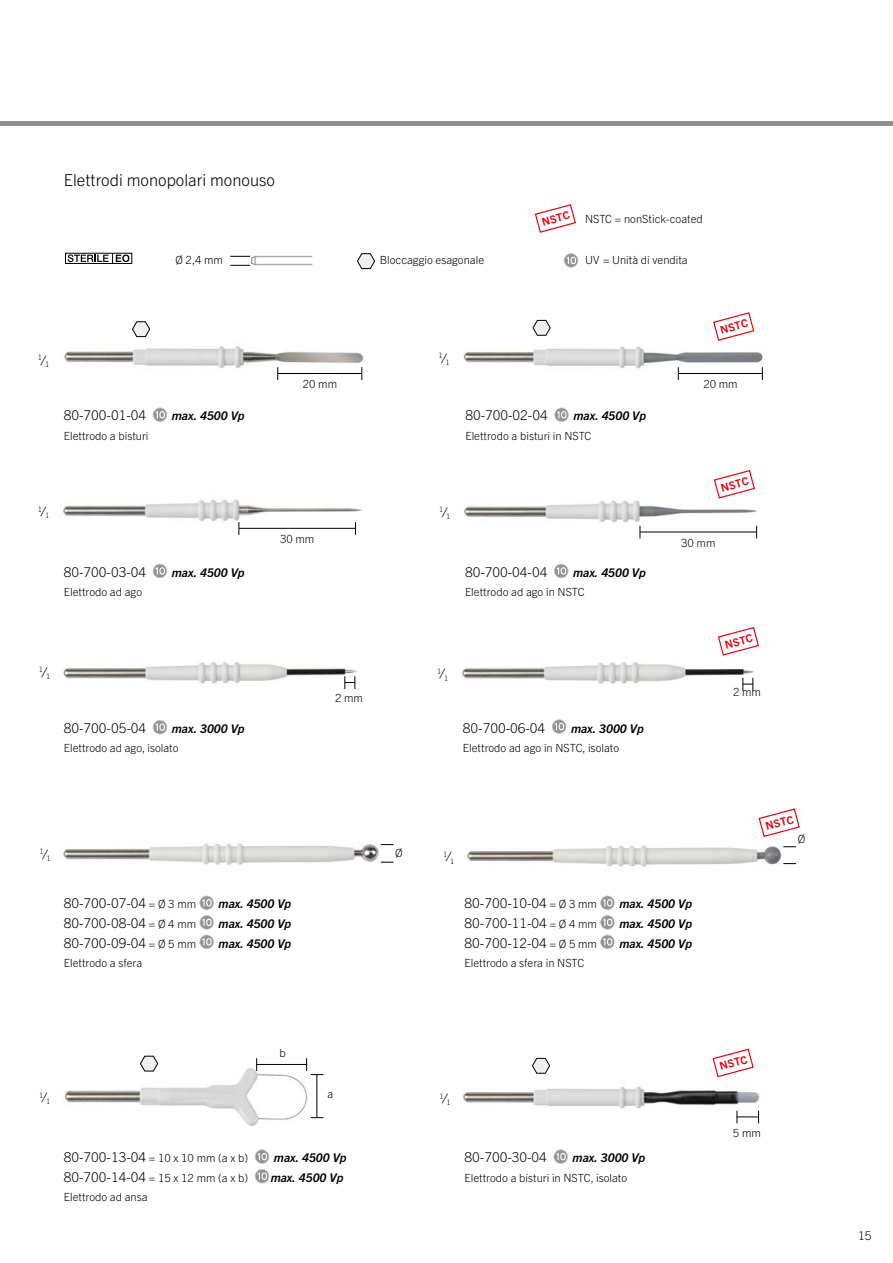
<style>
.page{position:relative;width:893px;height:1263px;background:#fff}
.page>*{position:absolute;margin:0;border:0;box-sizing:border-box;transform-origin:0 0}
.t1{font:300 16.5px "Trade Gothic Next LT Pro";color:#000}
.t2{font:300 13.5px "Trade Gothic Next LT Pro";color:#000}
.t3{font:italic 700 12px "Trade Gothic Next LT Pro";color:#000}
.t4{font:300 12px "Trade Gothic Next LT Pro";color:#000}
.t5{font:300 11.25px "Trade Gothic Next LT Pro";color:#000}
.t6{font:700 10.95px "Trade Gothic Next LT Pro";color:#e30613}
.t7{font:300 7.5px "Trade Gothic Next LT Pro";color:#000}
.s1{font-size:12.75px}
.s2{font-size:11.25px}
.s3{font-size:13.5px}
</style>
<div class="page">
<img style="left:464px;top:500px;width:294px;height:32px">
<img style="left:467px;top:845px;width:328px;height:22px">
<svg style="left:783px;top:846px;width:13px;height:1px"></svg>
<img style="left:64px;top:1058px;width:244px;height:68px">
<svg style="left:140px;top:1055px;width:18px;height:16px"></svg>
<svg style="left:256px;top:1058px;width:1px;height:13px"></svg>
<hr style="left:257px;top:1064px;width:50px;height:1px;background:#000">
<svg style="left:306px;top:1058px;width:17px;height:17px"></svg>
<hr style="left:317px;top:1074px;width:1px;height:44px;background:#000">
<svg style="left:758px;top:808px;width:42px;height:29px"></svg>
<img style="left:63px;top:843px;width:327px;height:22px">
<svg style="left:381px;top:844px;width:13px;height:1px"></svg>
<svg style="left:381px;top:862px;width:13px;height:1px"></svg>
<img style="left:463px;top:1086px;width:297px;height:29px">
<svg style="left:712px;top:1048px;width:42px;height:30px"></svg>
<svg style="left:532px;top:1058px;width:18px;height:16px"></svg>
<svg style="left:737px;top:1111px;width:22px;height:12px"></svg>
<svg style="left:713px;top:470px;width:42px;height:29px"></svg>
<img style="left:63px;top:499px;width:299px;height:36px">
<svg style="left:239px;top:522px;width:1px;height:13px"></svg>
<svg style="left:355px;top:522px;width:1px;height:13px"></svg>
<hr style="left:239px;top:528px;width:116px;height:1px;background:#000">
<svg style="left:756px;top:526px;width:1px;height:12px"></svg>
<hr style="left:640px;top:532px;width:116px;height:1px;background:#000">
<img style="left:63px;top:337px;width:301px;height:40px">
<svg style="left:132px;top:321px;width:18px;height:16px"></svg>
<svg style="left:277px;top:367px;width:1px;height:13px"></svg>
<svg style="left:362px;top:367px;width:1px;height:13px"></svg>
<hr style="left:278px;top:373px;width:84px;height:1px;background:#000">
<img style="left:462px;top:662px;width:292px;height:29px">
<svg style="left:717px;top:627px;width:42px;height:29px"></svg>
<svg style="left:743px;top:678px;width:11px;height:13px"></svg>
<img style="left:63px;top:661px;width:295px;height:28px">
<svg style="left:345px;top:676px;width:11px;height:13px"></svg>
<img style="left:463px;top:346px;width:300px;height:32px">
<svg style="left:713px;top:312px;width:42px;height:29px"></svg>
<svg style="left:678px;top:367px;width:1px;height:13px"></svg>
<svg style="left:762px;top:367px;width:1px;height:13px"></svg>
<hr style="left:678px;top:373px;width:84px;height:1px;background:#000">
<svg style="left:533px;top:320px;width:18px;height:16px"></svg>
<svg style="left:783px;top:863px;width:13px;height:1px"></svg>
<svg style="left:534px;top:204px;width:42px;height:29px"></svg>
<div style="left:65px;top:253px;width:67px;height:11px;border:1px solid #000"></div>
<svg style="left:68px;top:253px;width:61px;height:10px"></svg>
<img style="left:233px;top:255px;width:80px;height:11px">
<svg style="left:230px;top:256px;width:20px;height:1px"></svg>
<svg style="left:230px;top:265px;width:20px;height:1px"></svg>
<svg style="left:357px;top:253px;width:18px;height:16px"></svg>
<svg style="left:564px;top:253px;width:14px;height:15px"></svg>
<svg style="left:600px;top:895px;width:15px;height:54px"></svg>
<svg style="left:255px;top:1149px;width:14px;height:34px"></svg>
<svg style="left:199px;top:895px;width:15px;height:54px"></svg>
<svg style="left:553px;top:1149px;width:15px;height:15px"></svg>
<svg style="left:554px;top:564px;width:14px;height:14px"></svg>
<svg style="left:153px;top:564px;width:14px;height:14px"></svg>
<svg style="left:153px;top:407px;width:14px;height:15px"></svg>
<svg style="left:552px;top:719px;width:14px;height:15px"></svg>
<svg style="left:153px;top:720px;width:14px;height:14px"></svg>
<svg style="left:554px;top:407px;width:15px;height:15px"></svg>
<hr style="left:0;top:121px;width:893px;height:4px;background:#909090">
<h1 class="t1" style="left:64px;top:169px;width:213px">Elettrodi monopolari monouso</h1>
<p class="t5" style="left:175px;top:252px;width:49px">Ø 2,4 mm</p>
<p class="t5" style="left:380px;top:252px;width:106px">Bloccaggio esagonale</p>
<p class="t6" style="left:540px;top:215px;width:30px;rotate:-15deg">NSTC</p>
<p class="t5" style="left:585px;top:211px;width:119px">NSTC = nonStick-coated</p>
<p class="t5" style="left:585px;top:252px;width:104px">UV = Unità di vendita</p>
<p class="t6" style="left:718px;top:323px;width:30px;rotate:-15deg">NSTC</p>
<p class="t7" style="left:38px;top:356px;width:13px">1<span class="s1">⁄</span>1</p>
<p class="t7" style="left:438px;top:354px;width:13px">1<span class="s1">⁄</span>1</p>
<p class="t5" style="left:303px;top:376px;width:36px">20 mm</p>
<p class="t5" style="left:703px;top:376px;width:36px">20 mm</p>
<p class="t2" style="left:64px;top:406px;width:84px">80-700-01-04</p>
<p class="t3" style="left:172px;top:408px;width:74px">max. 4500 Vp</p>
<p class="t5" style="left:64px;top:428px;width:86px">Elettrodo a bisturi</p>
<p class="t2" style="left:465px;top:406px;width:84px">80-700-02-04</p>
<p class="t3" style="left:573px;top:408px;width:74px">max. 4500 Vp</p>
<p class="t5" style="left:465px;top:428px;width:128px">Elettrodo a bisturi in NSTC</p>
<p class="t6" style="left:719px;top:480px;width:30px;rotate:-15deg">NSTC</p>
<p class="t7" style="left:38px;top:507px;width:13px">1<span class="s1">⁄</span>1</p>
<p class="t7" style="left:439px;top:508px;width:13px">1<span class="s1">⁄</span>1</p>
<p class="t5" style="left:280px;top:531px;width:36px">30 mm</p>
<p class="t5" style="left:681px;top:535px;width:36px">30 mm</p>
<p class="t2" style="left:64px;top:562px;width:84px">80-700-03-04</p>
<p class="t3" style="left:172px;top:564px;width:74px">max. 4500 Vp</p>
<p class="t5" style="left:64px;top:584px;width:80px">Elettrodo ad ago</p>
<p class="t2" style="left:465px;top:562px;width:84px">80-700-04-04</p>
<p class="t3" style="left:573px;top:564px;width:74px">max. 4500 Vp</p>
<p class="t5" style="left:465px;top:584px;width:121px">Elettrodo ad ago in NSTC</p>
<p class="t6" style="left:723px;top:637px;width:30px;rotate:-15deg">NSTC</p>
<p class="t7" style="left:39px;top:667px;width:13px">1<span class="s1">⁄</span>1</p>
<p class="t7" style="left:437px;top:669px;width:13px">1<span class="s1">⁄</span>1</p>
<p class="t5" style="left:335px;top:690px;width:29px">2 mm</p>
<p class="t5" style="left:733px;top:684px;width:29px">2 mm</p>
<p class="t2" style="left:64px;top:718px;width:84px">80-700-05-04</p>
<p class="t3" style="left:172px;top:720px;width:74px">max. 3000 Vp</p>
<p class="t5" style="left:64px;top:740px;width:116px">Elettrodo ad ago, isolato</p>
<p class="t2" style="left:463px;top:718px;width:84px">80-700-06-04</p>
<p class="t3" style="left:571px;top:720px;width:74px">max. 3000 Vp</p>
<p class="t5" style="left:463px;top:740px;width:158px">Elettrodo ad ago in NSTC, isolato</p>
<p class="t6" style="left:764px;top:819px;width:30px;rotate:-15deg">NSTC</p>
<p class="t5" style="left:798px;top:831px;width:9px">Ø</p>
<p class="t7" style="left:39px;top:850px;width:13px">1<span class="s1">⁄</span>1</p>
<p class="t5" style="left:395px;top:845px;width:9px">Ø</p>
<p class="t7" style="left:443px;top:852px;width:13px">1<span class="s1">⁄</span>1</p>
<p class="t2" style="left:64px;top:894px;width:134px">80-700-07-04 <span class="s2">= Ø 3 mm</span></p>
<p class="t3" style="left:219px;top:896px;width:74px">max. 4500 Vp</p>
<p class="t2" style="left:64px;top:914px;width:134px">80-700-08-04 <span class="s2">= Ø 4 mm</span></p>
<p class="t3" style="left:219px;top:915px;width:74px">max. 4500 Vp</p>
<p class="t2" style="left:64px;top:933px;width:134px">80-700-09-04 <span class="s2">= Ø 5 mm</span></p>
<p class="t3" style="left:219px;top:935px;width:74px">max. 4500 Vp</p>
<p class="t5" style="left:64px;top:955px;width:80px">Elettrodo a sfera</p>
<p class="t2" style="left:465px;top:894px;width:134px">80-700-10-04 <span class="s2">= Ø 3 mm</span></p>
<p class="t3" style="left:619px;top:896px;width:74px">max. 4500 Vp</p>
<p class="t2" style="left:465px;top:914px;width:134px">80-700-11-04 <span class="s2">= Ø 4 mm</span></p>
<p class="t3" style="left:619px;top:915px;width:74px">max. 4500 Vp</p>
<p class="t2" style="left:465px;top:933px;width:134px">80-700-12-04 <span class="s2">= Ø 5 mm</span></p>
<p class="t3" style="left:619px;top:935px;width:74px">max. 4500 Vp</p>
<p class="t5" style="left:465px;top:955px;width:121px">Elettrodo a sfera in NSTC</p>
<p class="t5" style="left:279px;top:1045px;width:8px">b</p>
<p class="t6" style="left:718px;top:1059px;width:30px;rotate:-15deg">NSTC</p>
<p class="t7" style="left:39px;top:1093px;width:13px">1<span class="s1">⁄</span>1</p>
<p class="t5" style="left:327px;top:1086px;width:7px">a</p>
<p class="t7" style="left:439px;top:1094px;width:13px">1<span class="s1">⁄</span>1</p>
<p class="t5" style="left:733px;top:1125px;width:29px">5 mm</p>
<p class="t5" style="left:64px;top:1150px;width:186px"><span class="s3">80-700-13-04</span> = 10 x 10 mm (a x b)</p>
<p class="t3" style="left:274px;top:1149px;width:74px">max. 4500 Vp</p>
<p class="t5" style="left:64px;top:1170px;width:186px"><span class="s3">80-700-14-04</span> = 15 x 12 mm (a x b)</p>
<p class="t3" style="left:271px;top:1169px;width:74px">max. 4500 Vp</p>
<p class="t5" style="left:64px;top:1189px;width:85px">Elettrodo ad ansa</p>
<p class="t2" style="left:465px;top:1148px;width:84px">80-700-30-04</p>
<p class="t3" style="left:573px;top:1149px;width:74px">max. 3000 Vp</p>
<p class="t5" style="left:465px;top:1170px;width:164px">Elettrodo a bisturi in NSTC, isolato</p>
<p class="t4" style="left:858px;top:1227px;width:15px">15</p>
</div>
